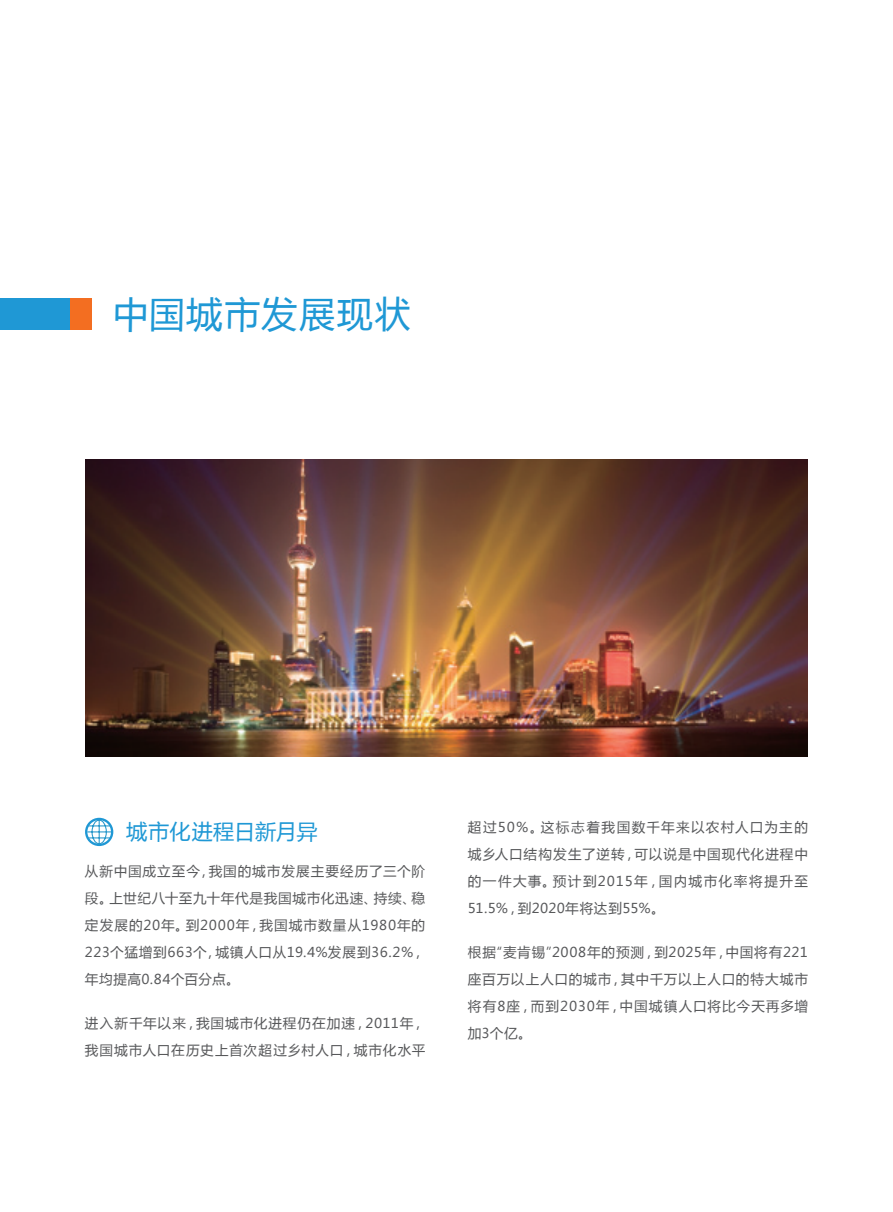
<style>
.page{position:relative;width:893px;height:1212px;background:#fff}
.page>*{position:absolute;margin:0;border:0;box-sizing:border-box;transform-origin:0 0}
.t1{font:36px "Microsoft Ya Hei";color:#1f98d5}
.t2{font:21px "Microsoft Ya Hei";color:#1f98d5}
.t3{font:13.5px/27px "Microsoft Ya Hei";letter-spacing:.085em;color:#57585a;text-align:justify}
</style>
<div class="page">
<div style="left:0;top:298px;width:91px;height:32px;background:#1f98d5"></div>
<div style="left:70px;top:298px;width:21px;height:32px;background:#f36e21"></div>
<img style="left:85px;top:459px;width:723px;height:298px">
<svg style="left:85px;top:818px;width:28px;height:28px"></svg>
<h1 class="t1" style="left:112px;top:289px;width:300px">中国城市发展现状</h1>
<h2 class="t2" style="left:126px;top:817px;width:193px">城市化进程日新月异</h2>
<p class="t3" style="left:85px;top:858px;width:342px">从新中国成立至今，我国的城市发展主要经历了三个阶段。上世纪八十至九十年代是我国城市化迅速、持续、稳定发展的20年。到2000年，我国城市数量从1980年的223个猛增到663个，城镇人口从19.4%发展到36.2%，年均提高0.84个百分点。</p>
<p class="t3" style="left:85px;top:1010px;width:342px">进入新千年以来，我国城市化进程仍在加速，2011年，我国城市人口在历史上首次超过乡村人口，城市化水平</p>
<p class="t3" style="left:468px;top:814px;width:342px">超过50%。这标志着我国数千年来以农村人口为主的城乡人口结构发生了逆转，可以说是中国现代化进程中的一件大事。预计到2015年，国内城市化率将提升至51.5%，到2020年将达到55%。</p>
<p class="t3" style="left:468px;top:939px;width:342px">根据“麦肯锡”2008年的预测，到2025年，中国将有221座百万以上人口的城市，其中千万以上人口的特大城市将有8座，而到2030年，中国城镇人口将比今天再多增加3个亿。</p>
</div>
